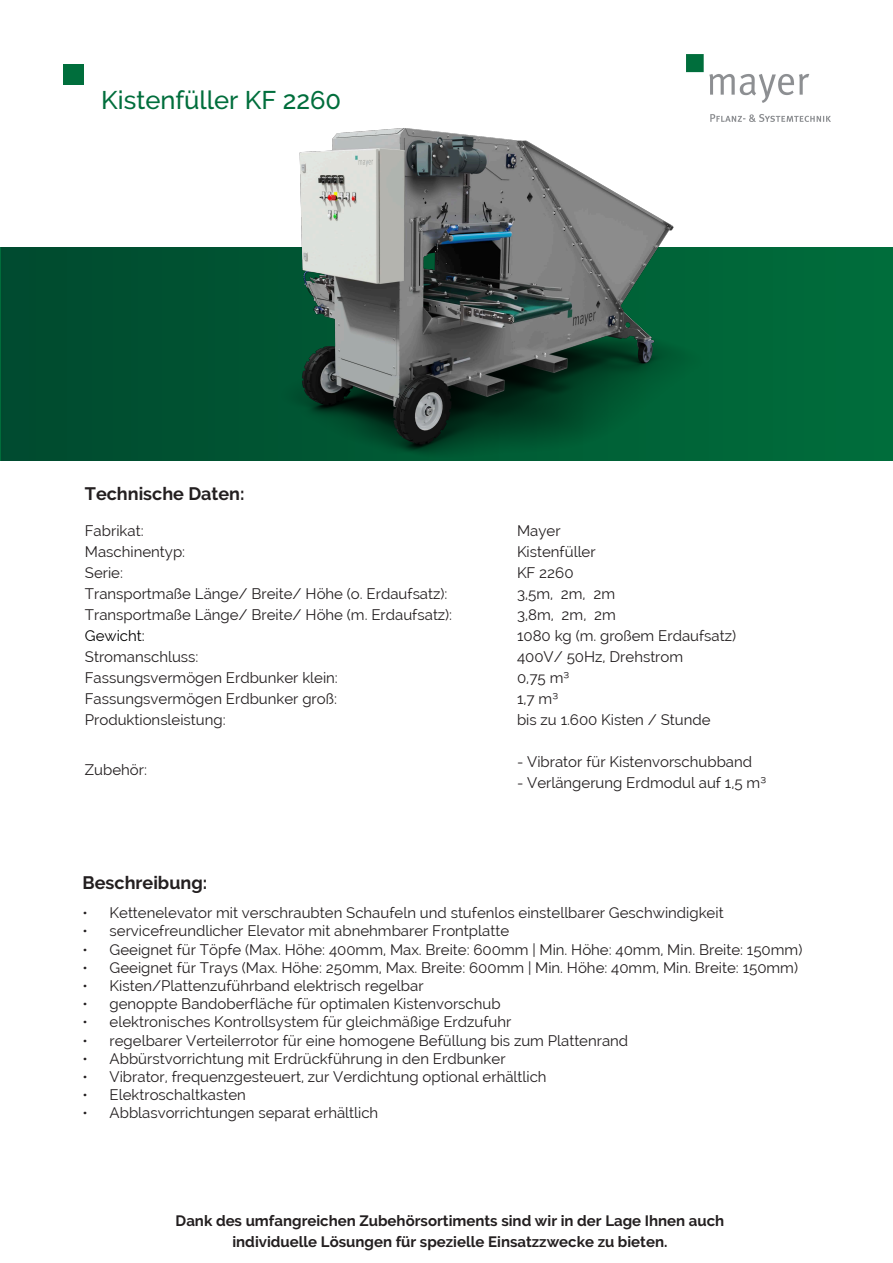
<style>
.page{position:relative;width:893px;height:1263px;background:#fff}
.page>*{position:absolute;margin:0;border:0;box-sizing:border-box;transform-origin:0 0}
.t1{font:500 25.5px "Raleway";color:#006e3c}
.t2{font:700 18px "Raleway";color:#231f20}
.t3{font:15px/21px "Raleway";color:#231f20}
.t4{font:15px/21px "Raleway";color:#231f20}
.t5{font:700 15px/21px "Raleway";color:#231f20;text-align:center}
.s1{font-style:inherit}
.s2{color:#000}
</style>
<div class="page">
<hr style="left:0;top:248px;width:1px;height:212px;background:#006d3b">
<svg style="left:1px;top:248px;width:892px;height:212px;background:#005a34"></svg>
<div style="left:64px;top:65px;width:20px;height:20px;background:#006e3c"></div>
<img style="left:73px;top:121px;width:755px;height:340px">
<img style="left:687px;top:55px;width:144px;height:66px">
<p class="t1" style="left:101px;top:86px;width:241px">Kistenfüller KF 2260</p>
<p class="t2" style="left:85px;top:484px;width:161px">Technische Daten:</p>
<p class="t3" style="left:85px;top:520px;width:369px">Fabrikat:<br>Maschinentyp:<br>Serie:<br><span class="s1">Transportmaße</span> Länge/ Breite/ Höhe <span class="s1">(o. Erdaufsatz)</span>:<br><span class="s1">Transportmaße Länge/ Breite/ Höhe (m. Erdaufsatz):<br></span><span class="s2">Gewicht:<br></span>Stromanschluss:<br><span class="s1">Fassungsvermögen Erdbunker klein:<br></span>Fassungsvermögen Erdbunker <span class="s1">groß</span>:<br>Produktionsleistung:</p>
<p class="t3" style="left:85px;top:759px;width:64px">Zubehör:</p>
<p class="t4" style="left:517px;top:520px;width:221px">Mayer<br><span class="s1">Kistenfüller<br>KF</span> 2260<br>3,5m, 2m, 2m<br>3,8m, 2m, 2m<br>1080 kg (m. großem Erdaufsatz)<br>400V/ 50Hz, <span class="s1">Drehstrom<br></span>0,75 m³<br>1,7 m³<br><span class="s1">bis zu</span> 1.<span class="s1">600 Kisten / Stunde</span></p>
<p class="t3" style="left:517px;top:751px;width:237px"><span class="s1">-</span> Vibrator für Kistenvorschubband</p>
<p class="t3" style="left:517px;top:772px;width:251px"><span class="s1">-</span> Verlängerung Erdmodul auf 1,5 m³</p>
<p class="t2" style="left:83px;top:872px;width:126px">Beschreibung:</p>
<p class="t4" style="left:83px;top:902px;width:643px">• Kettenelevator mit verschraubten Schaufeln und stufenlos einstellbarer Geschwindigkeit</p>
<p class="t3" style="left:83px;top:920px;width:428px"><span class="s1">•</span> servicefreundlicher Elevator mit abnehmbarer Frontplatte</p>
<p class="t4" style="left:83px;top:940px;width:721px">• Geeignet für Töpfe (Max. Höhe: 400mm, Max. Breite: 600mm | Min. Höhe: 40mm, Min. Breite: 150mm)</p>
<p class="t4" style="left:83px;top:958px;width:717px">• Geeignet für Trays (Max. Höhe: 250mm, Max. Breite: 600mm | Min. Höhe: 40mm, Min. Breite: 150mm)</p>
<p class="t4" style="left:83px;top:976px;width:343px">• Kisten/Plattenzuführband elektrisch regelbar</p>
<p class="t3" style="left:83px;top:994px;width:420px"><span class="s1">•</span> genoppte Bandoberfläche für optimalen Kistenvorschub</p>
<p class="t3" style="left:83px;top:1012px;width:430px"><span class="s1">•</span> elektronisches Kontrollsystem für gleichmäßige Erdzufuhr</p>
<p class="t3" style="left:83px;top:1030px;width:547px"><span class="s1">•</span> regelbarer Verteilerrotor für eine homogene Befüllung bis zum Plattenrand</p>
<p class="t3" style="left:83px;top:1048px;width:424px"><span class="s1">•</span> Abbürstvorrichtung mit Erdrückführung in den Erdbunker</p>
<p class="t3" style="left:83px;top:1066px;width:466px"><span class="s1">•</span> Vibrator, frequenzgesteuert, zur Verdichtung optional erhältlich</p>
<p class="t3" style="left:83px;top:1084px;width:165px"><span class="s1">•</span> Elektroschaltkasten</p>
<p class="t4" style="left:83px;top:1102px;width:297px">• Abblasvorrichtungen separat erhältlich</p>
<p class="t5" style="left:176px;top:1210px;width:550px">Dank des umfangreichen Zubehörsortiments sind wir in der Lage Ihnen auch individuelle Lösungen für spezielle Einsatzzwecke zu bieten.</p>
</div>
